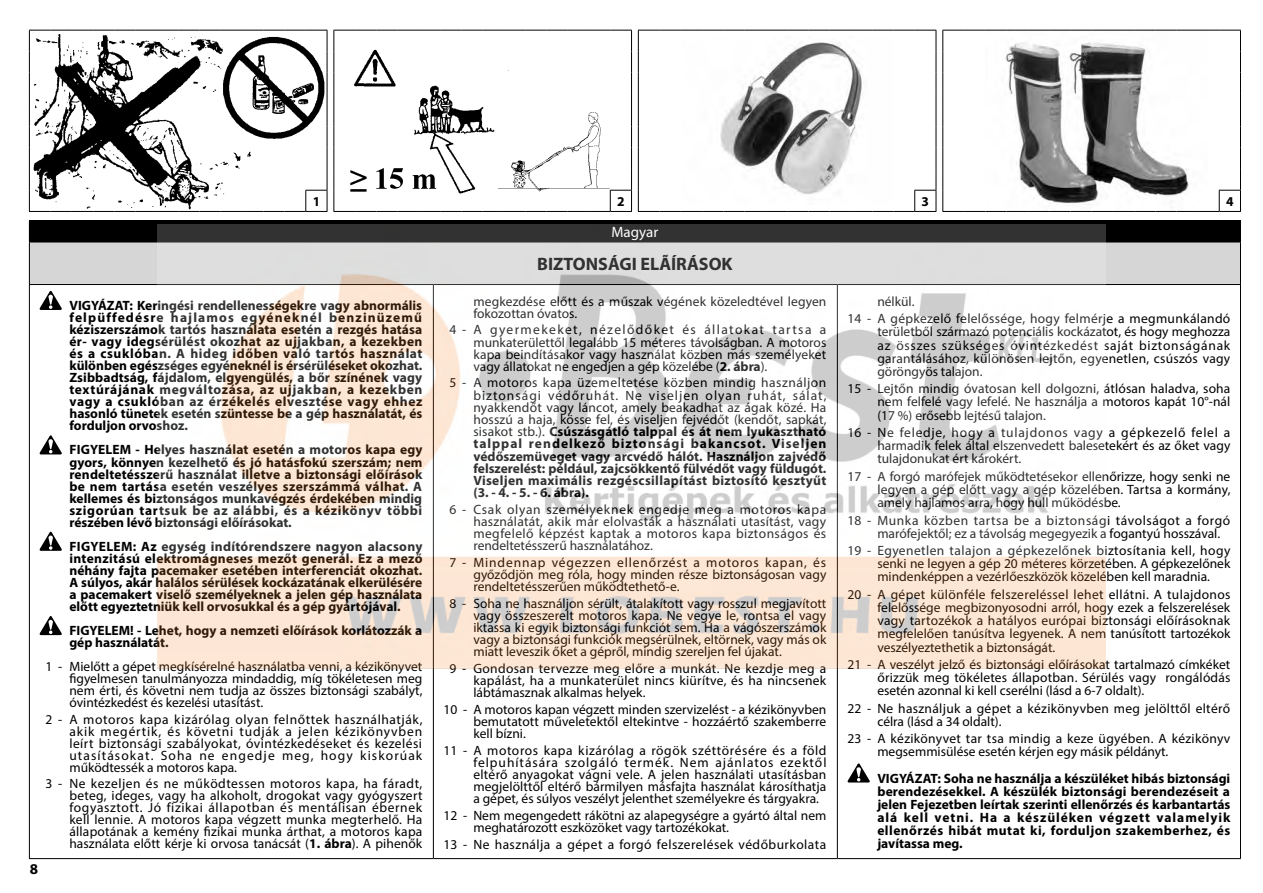
<style>
.page{position:relative;width:1263px;height:893px;background:#fff}
.page>*{position:absolute;margin:0;border:0;box-sizing:border-box;transform-origin:0 0}
.t1{font:700 18px "Myriad Pro";color:#000}
.t2{font:15px "Myriad Pro";color:#fff}
.t3{font:700 15px "Myriad Pro";color:#000}
.t4{font:13.5px/12.1px "Myriad Pro";color:#000;text-align:justify}
.t5{font:700 13.5px/12px "Myriad Pro";color:#000;text-align:justify}
.t6{font:13.5px/17.4px "Myriad Pro";letter-spacing:.025em;color:#000}
.t7{font:13.5px "Myriad Pro";letter-spacing:.035em;color:#000}
.s1{font-weight:700}
.s2{font-weight:400}
</style>
<div class="page">
<svg style="left:29px;top:30px;width:1212px;height:182px"></svg>
<div style="left:29px;top:221px;width:1211px;height:21px;background:#000"></div>
<div style="left:29px;top:242px;width:1211px;height:43px;background:#d6d6d6"></div>
<hr style="left:29px;top:220px;width:404px;height:1px;background:#000">
<hr style="left:433px;top:220px;width:404px;height:1px;background:#000">
<hr style="left:837px;top:220px;width:404px;height:1px;background:#000">
<hr style="left:29px;top:242px;width:404px;height:1px;background:#000">
<hr style="left:29px;top:242px;width:1px;height:42px;background:#000">
<hr style="left:837px;top:242px;width:404px;height:1px;background:#000">
<hr style="left:1240px;top:242px;width:1px;height:42px;background:#000">
<hr style="left:29px;top:284px;width:404px;height:1px;background:#000">
<hr style="left:29px;top:285px;width:1px;height:573px;background:#000">
<hr style="left:433px;top:285px;width:1px;height:573px;background:#000">
<hr style="left:837px;top:284px;width:404px;height:1px;background:#000">
<hr style="left:837px;top:285px;width:1px;height:573px;background:#000">
<hr style="left:1240px;top:285px;width:1px;height:573px;background:#000">
<svg style="left:1240px;top:221px;width:1px;height:21px"></svg>
<hr style="left:29px;top:858px;width:404px;height:1px;background:#000">
<hr style="left:433px;top:858px;width:404px;height:1px;background:#000">
<hr style="left:837px;top:858px;width:404px;height:1px;background:#000">
<svg style="left:40px;top:291px;width:22px;height:19px"></svg>
<svg style="left:40px;top:435px;width:22px;height:19px"></svg>
<svg style="left:40px;top:532px;width:22px;height:19px"></svg>
<svg style="left:40px;top:616px;width:22px;height:19px"></svg>
<svg style="left:848px;top:763px;width:22px;height:19px"></svg>
<img style="left:158px;top:225px;width:947px;height:443px">
<p class="t3" style="left:30px;top:860px;width:10px">8</p>
<p class="t5" style="left:313px;top:195px;width:9px">1</p>
<p class="t5" style="left:617px;top:195px;width:9px">2</p>
<p class="t5" style="left:922px;top:195px;width:9px">3</p>
<p class="t5" style="left:1226px;top:195px;width:9px">4</p>
<p class="t2" style="left:611px;top:223px;width:48px">Magyar</p>
<h1 class="t1" style="left:537px;top:252px;width:197px">BIZTONSÁGI ELÃÍRÁSOK</h1>
<p class="t5" style="left:69px;top:299px;width:355px">VIGYÁZAT: Keringési rendellenességekre vagy abnormális felpüffedésre hajlamos egyéneknél benzinüzemű kéziszerszámok tartós használata esetén a rezgés hatása ér- vagy idegsérülést okozhat az ujjakban, a kezekben és a csuklóban. A hideg időben való tartós használat különben egészséges egyéneknél is érsérüléseket okozhat.<br>Zsibbadtság, fájdalom, elgyengülés, a bőr színének vagy textúrájának megváltozása, az ujjakban, a kezekben vagy a csuklóban az érzékelés elvesztése vagy ehhez hasonló tünetek esetén szüntesse be a gép használatát, és forduljon orvoshoz.</p>
<p class="t5" style="left:69px;top:443px;width:355px">FIGYELEM - Helyes használat esetén a motoros kapa egy gyors, könnyen kezelhető és jó hatásfokú szerszám; nem rendeltetésszerű használat illetve a biztonsági előírások be nem tartása esetén veszélyes szerszámmá válhat. A kellemes és biztonságos munkavégzés érdekében mindig szigorúan tartsuk be az alábbi, és a kézikönyv többi részében lévő biztonsági előírásokat.</p>
<p class="t5" style="left:69px;top:540px;width:355px">FIGYELEM: Az egység indítórendszere nagyon alacsony intenzitású elektromágneses mezőt generál. Ez a mező néhány fajta pacemaker esetében interferenciát okozhat.<br>A súlyos, akár halálos sérülések kockázatának elkerülésére a pacemakert viselő személyeknek a jelen gép használata előtt egyeztetniük kell orvosukkal és a gép gyártójával.</p>
<p class="t5" style="left:69px;top:624px;width:354px">FIGYELEM! - Lehet, hogy a nemzeti előírások korlátozzák a gép használatát.</p>
<p class="t4" style="left:69px;top:660px;width:354px;text-indent:-24px">1 - Mielőtt a gépet megkísérelné használatba venni, a kézikönyvet figyelmesen tanulmányozza mindaddig, míg tökéletesen meg nem érti, és követni nem tudja az összes biztonsági szabályt, óvintézkedést és kezelési utasítást.</p>
<p class="t4" style="left:69px;top:713px;width:355px;text-indent:-24px">2 - A motoros kapa kizárólag olyan felnőttek használhatják, akik megértik, és követni tudják a jelen kézikönyvben leírt biztonsági szabályokat, óvintézkedéseket és kezelési utasításokat. Soha ne engedje meg, hogy kiskorúak működtessék a motoros kapa.</p>
<p class="t4" style="left:69px;top:777px;width:355px;text-indent:-24px">3 - Ne kezeljen és ne működtessen motoros kapa, ha fáradt, beteg, ideges, vagy ha alkoholt, drogokat vagy gyógyszert fogyasztott. Jó fizikai állapotban és mentálisan ébernek kell lennie. A motoros kapa végzett munka megterhelő. Ha állapotának a kemény fizikai munka árthat, a motoros kapa használata előtt kérje ki orvosa tanácsát (<span class="s1">1. ábra</span>). A pihenők</p>
<p class="t4" style="left:473px;top:295px;width:354px">megkezdése előtt és a műszak végének közeledtével legyen fokozottan óvatos.</p>
<p class="t4" style="left:473px;top:323px;width:354px;text-indent:-24px">4 - A gyermekeket, nézelődőket és állatokat tartsa a munkaterülettől legalább 15 méteres távolságban. A motoros kapa beindításakor vagy használat közben más személyeket vagy állatokat ne engedjen a gép közelébe (<span class="s1">2. ábra</span>).</p>
<p class="t5" style="left:473px;top:376px;width:355px;text-indent:-24px"><span class="s2">5 - A motoros kapa üzemeltetése közben mindig használjon biztonsági védőruhát. Ne viseljen olyan ruhát, sálat, nyakkendőt vagy láncot, amely beakadhat az ágak közé. Ha hosszú a haja, kösse fel, és viseljen fejvédőt (kendőt, sapkát, sisakot stb.).</span> Csúszásgátló talppal és át nem lyukasztható talppal rendelkező biztonsági bakancsot. Viseljen védőszemüveget vagy arcvédő hálót. Használjon zajvédő felszerelést: például, zajcsökkentő fülvédőt vagy füldugót.<br>Viseljen maximális rezgéscsillapítást biztosító kesztyűt (3. - 4. - 5. - 6. ábra).</p>
<p class="t4" style="left:473px;top:503px;width:354px;text-indent:-24px">6 - Csak olyan személyeknek engedje meg a motoros kapa használatát, akik már elolvasták a használati utasítást, vagy megfelelő képzést kaptak a motoros kapa biztonságos és rendeltetésszerű használatához.</p>
<p class="t4" style="left:473px;top:556px;width:355px;text-indent:-24px">7 - Mindennap végezzen ellenőrzést a motoros kapan, és győződjön meg róla, hogy minden része biztonságosan vagy rendeltetésszerűen működtethető-e.</p>
<p class="t4" style="left:473px;top:597px;width:354px;text-indent:-24px">8 - Soha ne használjon sérült, átalakított vagy rosszul megjavított vagy összeszerelt motoros kapa. Ne vegye le, rontsa el vagy iktassa ki egyik biztonsági funkciót sem. Ha a vágószerszámok vagy a biztonsági funkciók megsérülnek, eltörnek, vagy más ok miatt leveszik őket a gépről, mindig szereljen fel újakat.</p>
<p class="t4" style="left:473px;top:662px;width:354px;text-indent:-24px">9 - Gondosan tervezze meg előre a munkát. Ne kezdje meg a kapálást, ha a munkaterület nincs kiürítve, és ha nincsenek lábtámasznak alkalmas helyek.</p>
<p class="t4" style="left:473px;top:703px;width:354px;text-indent:-30px">10 - A motoros kapan végzett minden szervizelést - a kézikönyvben bemutatott műveletektől eltekintve - hozzáértő szakemberre kell bízni.</p>
<p class="t4" style="left:473px;top:744px;width:355px;text-indent:-30px">11 - A motoros kapa kizárólag a rögök széttörésére és a föld felpuhítására szolgáló termék. Nem ajánlatos ezektől eltérő anyagokat vágni vele. A jelen használati utasításban megjelölttől eltérő bármilyen másfajta használat károsíthatja a gépet, és súlyos veszélyt jelenthet személyekre és tárgyakra.</p>
<p class="t4" style="left:473px;top:809px;width:354px;text-indent:-30px">12 - Nem megengedett rákötni az alapegységre a gyártó által nem meghatározott eszközöket vagy tartozékokat.</p>
<p class="t7" style="left:444px;top:836px;width:384px">13 - Ne használja a gépet a forgó felszerelések védőburkolata</p>
<p class="t6" style="left:848px;top:292px;width:384px;text-indent:30px">nélkül.<br>14 - A gépkezelő felelőssége, hogy felmérje a megmunkálandó</p>
<p class="t4" style="left:877px;top:325px;width:354px;line-height:13.2px">területből származó potenciális kockázatot, és hogy meghozza az összes szükséges óvintézkedést saját biztonságának garantálásához, különösen lejtőn, egyenetlen, csúszós vagy göröngyös talajon.</p>
<p class="t4" style="left:877px;top:382px;width:354px;line-height:13.2px;text-indent:-30px">15 - Lejtőn mindig óvatosan kell dolgozni, átlósan haladva, soha nem felfelé vagy lefelé. Ne használja a motoros kapát 10°-nál (17 %) erősebb lejtésű talajon.</p>
<p class="t4" style="left:877px;top:426px;width:354px;line-height:13.2px;text-indent:-30px">16 - Ne feledje, hogy a tulajdonos vagy a gépkezelő felel a harmadik felek által elszenvedett balesetekért és az őket vagy tulajdonukat ért károkért.</p>
<p class="t4" style="left:877px;top:469px;width:355px;line-height:13.2px;text-indent:-30px">17 - A forgó marófejek működtetésekor ellenőrizze, hogy senki ne legyen a gép előtt vagy a gép közelében. Tartsa a kormány, amely hajlamos arra, hogy hull működésbe.</p>
<p class="t4" style="left:877px;top:513px;width:354px;line-height:13.2px;text-indent:-30px">18 - Munka közben tartsa be a biztonsági távolságot a forgó marófejektől; ez a távolság megegyezik a fogantyú hosszával.</p>
<p class="t4" style="left:877px;top:544px;width:354px;line-height:13.2px;text-indent:-30px">19 - Egyenetlen talajon a gépkezelőnek biztosítania kell, hogy senki ne legyen a gép 20 méteres körzetében. A gépkezelőnek mindenképpen a vezérlőeszközök közelében kell maradnia.</p>
<p class="t4" style="left:877px;top:587px;width:355px;line-height:13.2px;text-indent:-30px">20 - A gépet különféle felszereléssel lehet ellátni. A tulajdonos felelőssége megbizonyosodni arról, hogy ezek a felszerelések vagy tartozékok a hatályos európai biztonsági előírásoknak megfelelően tanúsítva legyenek. A nem tanúsított tartozékok veszélyeztethetik a biztonságát.</p>
<p class="t4" style="left:877px;top:658px;width:355px;line-height:13.2px;text-indent:-30px">21 - A veszélyt jelző és biztonsági előírásokat tartalmazó címkéket őrizzük meg tökéletes állapotban. Sérülés vagy rongálódás esetén azonnal ki kell cserélni (lásd a 6-7 oldalt).</p>
<p class="t6" style="left:877px;top:701px;width:354px;line-height:13.2px;text-indent:-30px">22 - Ne használjuk a gépet a kézikönyvben meg jelölttől eltérő célra (lásd a 34 oldalt).</p>
<p class="t4" style="left:877px;top:732px;width:354px;line-height:13.2px;text-indent:-30px">23 - A kézikönyvet tar tsa mindig a keze ügyében. A kézikönyv megsemmisülése esetén kérjen egy másik példányt.</p>
<p class="t5" style="left:877px;top:771px;width:355px;line-height:13.2px">VIGYÁZAT: Soha ne használja a készüléket hibás biztonsági berendezésekkel. A készülék biztonsági berendezéseit a jelen Fejezetben leírtak szerinti ellenőrzés és karbantartás alá kell vetni. Ha a készüléken végzett valamelyik ellenőrzés hibát mutat ki, forduljon szakemberhez, és javítassa meg.</p>
</div>
